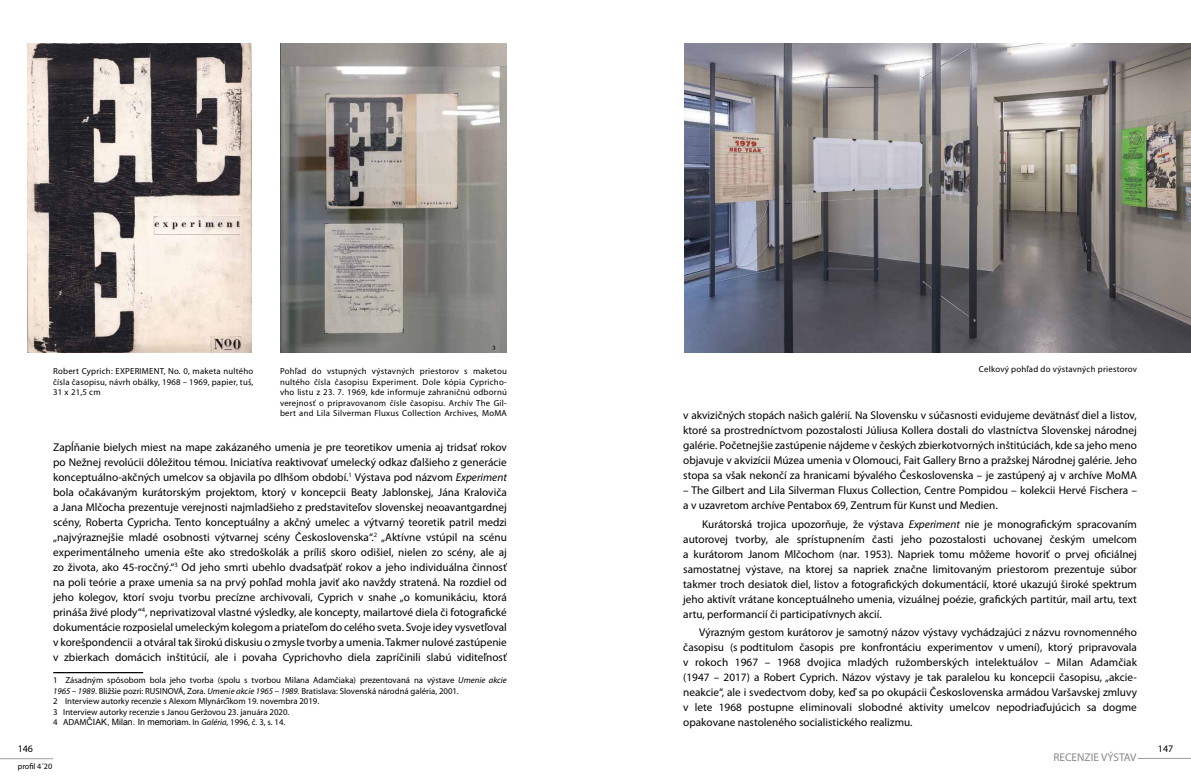
<style>
.page{position:relative;width:1191px;height:780px;background:#fff}
.page>*{position:absolute;margin:0;border:0;box-sizing:border-box;transform-origin:0 0}
.t1{font:11.25px/15px "Myriad Pro";color:#000;text-align:justify}
.t2{font:11.25px "Myriad Pro";color:#87888a}
.t3{font:10px "Myriad Pro";color:#000}
.t4{font:8.75px/10.5px "Myriad Pro";color:#000}
.t5{font:8.75px/10.5px "Myriad Pro";letter-spacing:.025em;color:#000}
.t6{font:8.12px "Myriad Pro";color:#000}
.s1{font-style:italic}
.s2{font-family:"Arial"}
</style>
<div class="page">
<hr style="left:0;top:758px;width:53px;height:1px;background:#9c9e9f">
<hr style="left:1137px;top:758px;width:54px;height:1px;background:#9c9e9f">
<hr style="left:53px;top:672px;width:90px;height:1px;background:#000">
<img style="left:280px;top:44px;width:227px;height:308px">
<img style="left:684px;top:44px;width:507px;height:308px">
<img style="left:27px;top:44px;width:225px;height:308px">
<p class="t5" style="left:53px;top:366px;width:202px">Robert Cyprich: EXPERIMENT, No. 0, maketa nultého</p>
<p class="t5" style="left:979px;top:364px;width:159px">Celkový pohľad do výstavných priestorov</p>
<p class="t5" style="left:53px;top:376px;width:202px">čísla časopisu, návrh obálky, 1968 – 1969, papier, tuš,<br>31 x 21,5 cm</p>
<p class="t4" style="left:280px;top:366px;width:228px;text-align:justify">Pohľad do vstupných výstavných priestorov s maketou nultého čísla časopisu Experiment. Dole kópia Cypricho&shy;vho listu z 23. 7. 1969, kde informuje zahraničnú odbornú verejnosť o pripravovanom čísle časopisu. Archív The Gil&shy;bert and Lila Silverman Fluxus Collection Archives, MoMA</p>
<p class="t1" style="left:683px;top:408px;width:455px">v akvizičných stopách našich galérií. Na Slovensku v súčasnosti evidujeme devätnásť diel a listov, ktoré sa prostredníctvom pozostalosti Júliusa Kollera dostali do vlastníctva Slovenskej národnej galérie. Početnejšie zastúpenie nájdeme v českých zbierkotvorných inštitúciách, kde sa jeho meno objavuje v akvizícii Múzea umenia v Olomouci, Fait Gallery Brno a pražskej Národnej galérie. Jeho stopa sa však nekončí za hranicami bývalého Československa – je zastúpený aj v archíve MoMA</p>
<p class="t1" style="left:683px;top:483px;width:455px">– The Gilbert and Lila Silverman Fluxus Collection, Centre Pompidou – kolekcii Hervé Fischera – a v uzavretom archíve Pentabox 69, Zentrum für Kunst und Medien.</p>
<p class="t1" style="left:683px;top:516px;width:455px;text-indent:19px">Kurátorská trojica upozorňuje, že výstava <span class="s1">Experiment</span> nie je monografickým spracovaním autorovej tvorby, ale sprístupnením časti jeho pozostalosti uchovanej českým umelcom a kurátorom Janom Mlčochom (nar. 1953). Napriek tomu môžeme hovoriť o prvej oficiálnej samostatnej výstave, na ktorej sa napriek značne limitovaným priestorom prezentuje súbor takmer troch desiatok diel, listov a fotografických dokumentácií, ktoré ukazujú široké spektrum jeho aktivít vrátane konceptuálneho umenia, vizuálnej poézie, grafických partitúr, mail artu, text artu, performancií či participatívnych akcií.</p>
<p class="t1" style="left:683px;top:625px;width:455px;text-indent:16px">Výrazným gestom kurátorov je samotný názov výstavy vychádzajúci z názvu rovnomenného časopisu (s podtitulom časopis pre konfrontáciu experimentov v umení), ktorý pripravovala v rokoch 1967 – 1968 dvojica mladých ružomberských intelektuálov – Milan Adamčiak (1947 – 2017) a Robert Cyprich. Názov výstavy je tak paralelou ku koncepcii časopisu, „akcie&shy;neakcie“, ale i svedectvom doby, keď sa po okupácii Československa armádou Varšavskej zmluvy v lete 1968 postupne eliminovali slobodné aktivity umelcov nepodriaďujúcich sa dogme opakovane nastoleného socialistického realizmu.</p>
<p class="t1" style="left:53px;top:439px;width:455px">Zapĺňanie bielych miest na mape zakázaného umenia je pre teoretikov umenia aj tridsať rokov po Nežnej revolúcii dôležitou témou. Iniciatíva reaktivovať umelecký odkaz ďalšieho z generácie konceptuálno-akčných umelcov sa objavila po dlhšom období.<sup>1</sup> Výstava pod názvom <span class="s1">Experiment </span>bola očakávaným kurátorským projektom, ktorý v koncepcii Beaty Jablonskej, Jána Kraloviča a Jana Mlčocha prezentuje verejnosti najmladšieho z predstaviteľov slovenskej neoavantgardnej scény, Roberta Cypricha. Tento konceptuálny a akčný umelec a výtvarný teoretik patril medzi „najvýraznejšie mladé osobnosti výtvarnej scény Československa“.<sup>2</sup> „Aktívne vstúpil na scénu experimentálneho umenia ešte ako stredoškolák a príliš skoro odišiel, nielen zo scény, ale aj zo života, ako 45-rocčný.“<sup>3</sup> Od jeho smrti ubehlo dvadsaťpäť rokov a jeho individuálna činnosť na poli teórie a praxe umenia sa na prvý pohľad mohla javiť ako navždy stratená. Na rozdiel od jeho kolegov, ktorí svoju tvorbu precízne archivovali, Cyprich v snahe „o komunikáciu, ktorá prináša živé plody“<sup>4</sup>, neprivatizoval vlastné výsledky, ale koncepty, mailartové diela či fotografické dokumentácie rozposielal umeleckým kolegom a priateľom do celého sveta. Svoje idey vysvetľoval v korešpondencii a otváral tak širokú diskusiu o zmysle tvorby a umenia. Takmer nulové zastúpenie v zbierkach domácich inštitúcií, ale i povaha Cyprichovho diela zapríčinili slabú viditeľnosť</p>
<p class="t4" style="left:53px;top:675px;width:455px">1 Zásadným spôsobom bola jeho tvorba (spolu s tvorbou Milana Adamčiaka) prezentovaná na výstave <span class="s1">Umenie akcie 1965 – 1989</span>. Bližšie pozri: RUSINOVÁ, Zora. <span class="s1">Umenie akcie 1965 – 1989.</span> Bratislava: Slovenská ná rodná galéria, 2001.<br>2 Interview autorky recenzie s Alexom Mlynárc<span class="s2">̌</span>ikom 19. novembra 2019.<br>3 Interview autorky recenzie s Janou Geržovou 23. januára 2020.<br>4 ADAM<span class="s2">ČIAK, Milan. In memoria</span>m. In <span class="s1">Galéria,</span> 1996, č. 3, s. 14.</p>
<p class="t3" style="left:18px;top:742px;width:17px">146</p>
<p class="t3" style="left:1157px;top:742px;width:17px">147</p>
<p class="t6" style="left:18px;top:761px;width:36px">profil 4´20</p>
<p class="t2" style="left:1053px;top:751px;width:84px">RECENZIE VÝSTAV</p>
</div>
